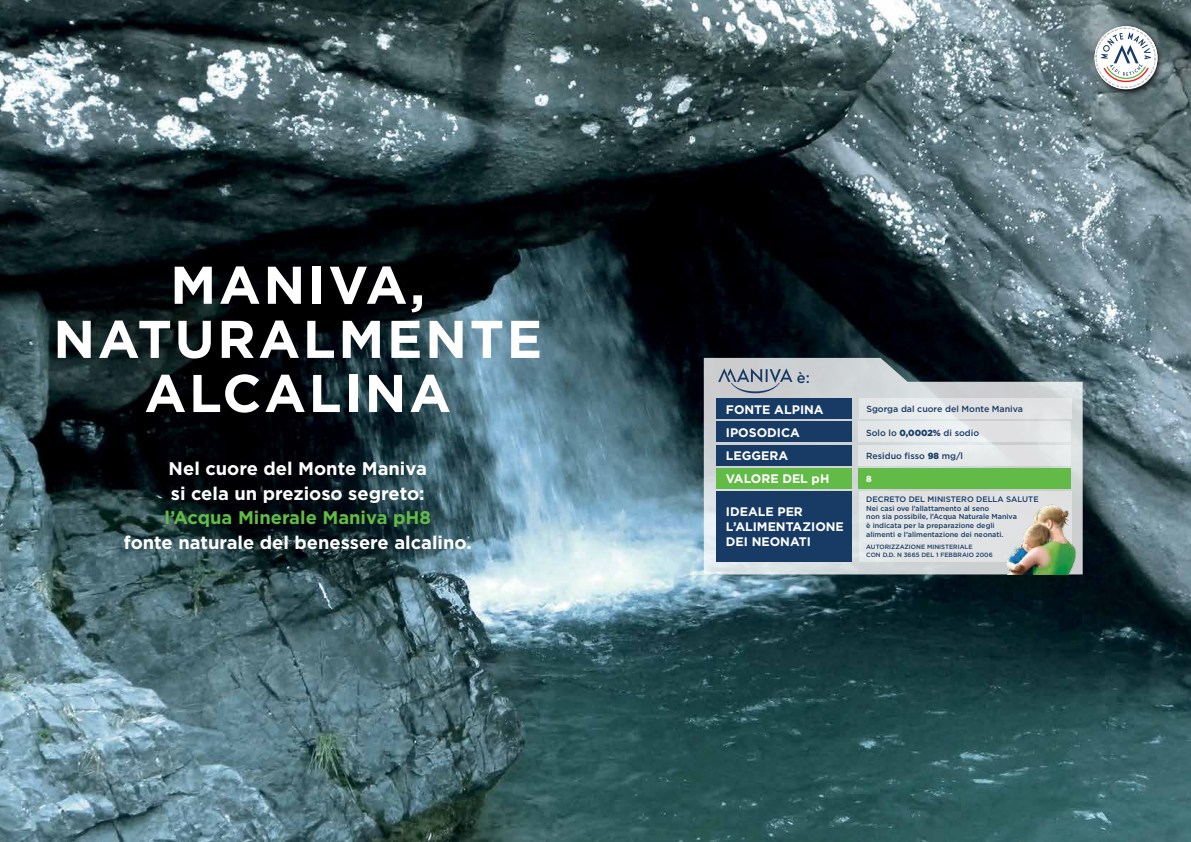
<style>
.page{position:relative;width:1191px;height:842px;background:#fff}
.page>*{position:absolute;margin:0;border:0;box-sizing:border-box;transform-origin:0 0}
.t1{font:700 53px/54.1px "Gotham";letter-spacing:.05em;color:#fff;text-align:center}
.t2{font:700 18.3px/24.4px "Gotham";color:#fff}
.t3{font:700 18.3px "Gotham";color:#62bb46}
.t4{font:500 14.7px "Gotham";color:#183b66}
.t5{font:700 12.4px/14.8px "Gotham";color:#fff}
.t6{font:500 8.8px "Gotham";color:#183b66}
.t7{font:900 8.8px "Gotham";color:#fff}
.t8{font:500 7.9px "Gotham";color:#183b66}
.t9{font:500 7.2px/8.6px "Gotham";color:#183b66}
.t10{font:500 6.2px/7.4px "Gotham";color:#183b66}
.s1{font-weight:900}
</style>
<div class="page">
<img style="left:0;top:0;width:1191px;height:842px">
<svg style="left:704px;top:358px;width:378px;height:216px;background:#acb4b6"></svg>
<div style="left:716px;top:491px;width:135px;height:71px;background:#183b66"></div>
<div style="left:716px;top:399px;width:136px;height:20px;background:#183b66"></div>
<div style="left:716px;top:422px;width:135px;height:20px;background:#183b66"></div>
<div style="left:716px;top:445px;width:135px;height:20px;background:#183b66"></div>
<div style="left:716px;top:468px;width:135px;height:20px;background:#62bb46"></div>
<div style="left:859px;top:491px;width:212px;height:71px;background:#e0e3e3"></div>
<div style="left:859px;top:422px;width:212px;height:20px;background:#e5e9e9"></div>
<div style="left:859px;top:445px;width:212px;height:20px;background:#e5e8e9"></div>
<div style="left:859px;top:468px;width:212px;height:20px;background:#62bb46"></div>
<div style="left:859px;top:399px;width:212px;height:20px;background:#e1e4e4"></div>
<svg style="left:718px;top:368px;width:74px;height:25px;background:#a5adb7"></svg>
<img style="left:994px;top:499px;width:84px;height:75px">
<img style="left:1088px;top:20px;width:76px;height:76px">
<img style="left:1095px;top:27px;width:61px;height:62px">
<svg style="left:1101px;top:33px;width:50px;height:50px"></svg>
<h1 class="t1" style="left:53px;top:258px;width:490px">MANIVA,<br>NATURALMENTE<br>ALCALINA</h1>
<h2 class="t2" style="left:169px;top:456px;width:260px">Nel cuore del Monte Maniva si cela un prezioso segreto:</h2>
<h2 class="t3" style="left:165px;top:505px;width:268px">l’Acqua Minerale Maniva pH8</h2>
<h2 class="t2" style="left:124px;top:530px;width:349px">fonte naturale del benessere alcalino.</h2>
<h3 class="t4" style="left:797px;top:368px;width:15px">è:</h3>
<h3 class="t5" style="left:726px;top:402px;width:99px">FONTE ALPINA</h3>
<h3 class="t5" style="left:726px;top:421px;width:105px;line-height:23.2px">IPOSODICA<br>LEGGERA<br>VALORE DEL pH</h3>
<h3 class="t5" style="left:726px;top:504px;width:119px">IDEALE PER<br>L’ALIMENTAZIONE<br>DEI NEONATI</h3>
<p class="t6" style="left:866px;top:403px;width:158px">Sgorga dal cuore del Monte Maniva</p>
<p class="t6" style="left:866px;top:427px;width:114px">Solo lo <span class="s1">0,0002%</span> di sodio</p>
<p class="t6" style="left:866px;top:450px;width:98px">Residuo fisso <span class="s1">98</span> mg/l</p>
<p class="t7" style="left:866px;top:473px;width:7px">8</p>
<p class="t8" style="left:866px;top:494px;width:174px">DECRETO DEL MINISTERO DELLA SALUTE</p>
<p class="t9" style="left:866px;top:504px;width:152px">Nei casi ove l’allattamento al seno<br>non sia possibile, l’Acqua Naturale Maniva è indicata per la preparazione degli alimenti e l’alimentazione dei neonati.</p>
<p class="t10" style="left:866px;top:543px;width:128px">AUTORIZZAZIONE MINISTERIALE<br>CON D.D. N 3665 DEL 1 FEBBRAIO 2006</p>
</div>
